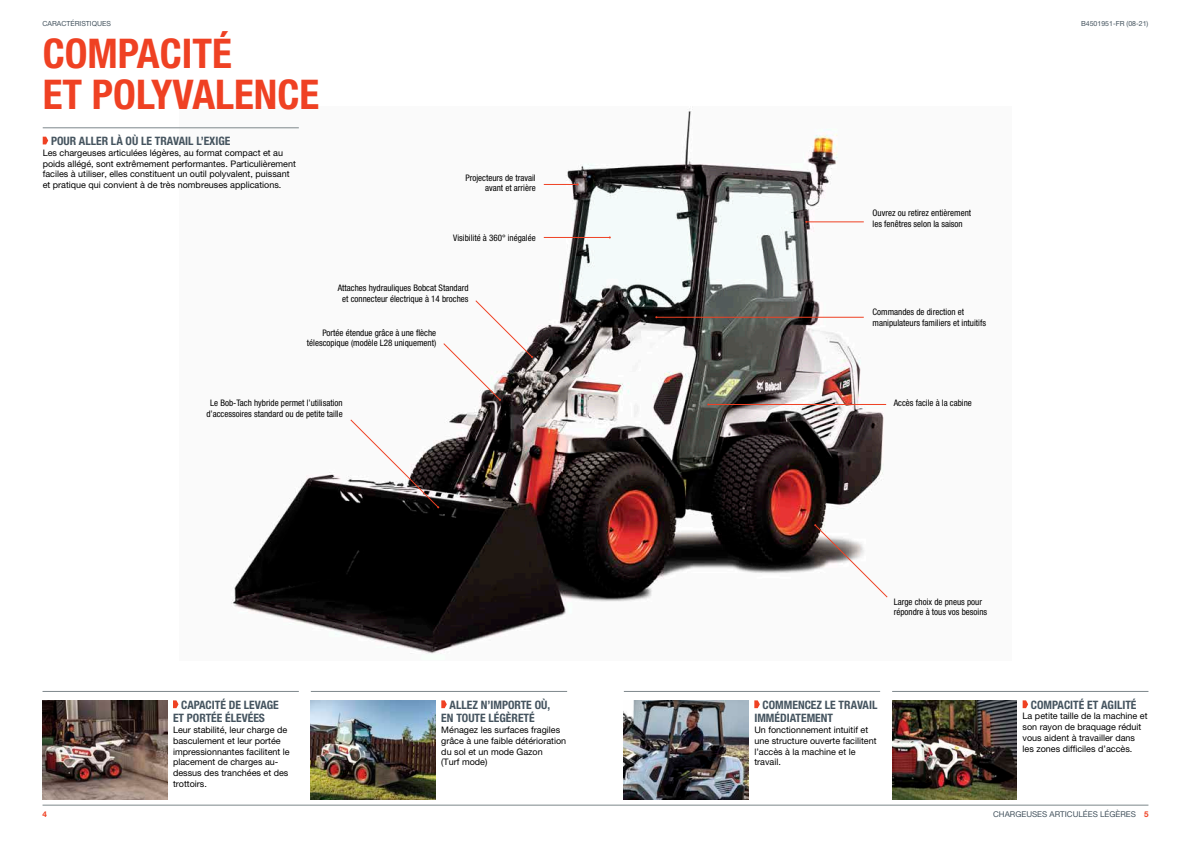
<style>
.page{position:relative;width:1191px;height:842px;background:#fff}
.page>*{position:absolute;margin:0;border:0;box-sizing:border-box;transform-origin:0 0}
.t1{font:700 condensed 41px/40.4px "Helvetica Neue LT Pro";color:#ef4123}
.t2{font:700 condensed 11.6px/13.6px "Helvetica Neue LT Pro";color:#45545f}
.t3{font:9px/10.8px "Helvetica Neue LT Pro";color:#000}
.t4{font:condensed 9px/10.8px "Helvetica Neue LT Pro";color:#000}
.t5{font:8px "Helvetica Neue LT Pro";color:#45545f}
.t6{font:700 8px "Helvetica Neue LT Pro";color:#ef4123}
.t7{font:7px "Helvetica Neue LT Pro";color:#45545f}
.s1{font-weight:700;color:#ef4123}
</style>
<div class="page">
<hr style="left:43px;top:805px;width:1105px;height:1px;background:#7d878b">
<img style="left:180px;top:107px;width:708px;height:547px">
<hr style="left:43px;top:691px;width:256px;height:1px;background:#7d878b">
<hr style="left:624px;top:691px;width:256px;height:1px;background:#7d878b">
<img style="left:624px;top:700px;width:124px;height:99px">
<hr style="left:311px;top:691px;width:256px;height:1px;background:#7d878b">
<img style="left:311px;top:700px;width:124px;height:99px">
<hr style="left:892px;top:691px;width:256px;height:1px;background:#7d878b">
<img style="left:43px;top:700px;width:124px;height:99px">
<img style="left:892px;top:700px;width:125px;height:99px">
<hr style="left:544px;top:237px;width:66px;height:1px;background:#ef4123">
<hr style="left:806px;top:222px;width:57px;height:1px;background:#ef4123">
<hr style="left:656px;top:317px;width:207px;height:1px;background:#ef4123">
<hr style="left:708px;top:404px;width:178px;height:1px;background:#ef4123">
<svg style="left:814px;top:524px;width:73px;height:73px"></svg>
<svg style="left:350px;top:419px;width:89px;height:89px"></svg>
<svg style="left:443px;top:300px;width:90px;height:101px"></svg>
<svg style="left:754px;top:700px;width:6px;height:8px"></svg>
<svg style="left:441px;top:700px;width:6px;height:8px"></svg>
<svg style="left:173px;top:700px;width:5px;height:8px"></svg>
<hr style="left:43px;top:128px;width:256px;height:1px;background:#7d878b">
<svg style="left:43px;top:137px;width:5px;height:7px"></svg>
<svg style="left:1022px;top:700px;width:6px;height:8px"></svg>
<hr style="left:544px;top:184px;width:33px;height:1px;background:#ef4123">
<p class="t7" style="left:43px;top:19px;width:70px">CARACTÉRISTIQUES</p>
<p class="t7" style="left:1081px;top:19px;width:69px">B4501951-FR (08-21)</p>
<h1 class="t1" style="left:43px;top:33px;width:278px">COMPACITÉ<br>ET POLYVALENCE</h1>
<p class="t2" style="left:51px;top:134px;width:181px">POUR ALLER LÀ OÙ LE TRAVAIL L’EXIGE</p>
<p class="t3" style="left:43px;top:147px;width:255px">Les chargeuses articulées légères, au format compact et au poids allégé, sont extrêmement performantes. Particulièrement faciles à utiliser, elles constituent un outil polyvalent, puissant et pratique qui convient à de très nombreuses applications.</p>
<p class="t4" style="left:465px;top:172px;width:72px;text-align:right">Projecteurs de travail avant et arrière</p>
<p class="t4" style="left:453px;top:232px;width:84px">Visibilité à 360° inégalée</p>
<p class="t4" style="left:338px;top:282px;width:132px;text-align:center">Attaches hydrauliques Bobcat Standard et connecteur électrique à 14 broches</p>
<p class="t4" style="left:307px;top:327px;width:131px;text-align:right">Portée étendue grâce à une flèche télescopique (modèle L28 uniquement)</p>
<p class="t4" style="left:206px;top:397px;width:138px;text-align:center">Le Bob-Tach hybride permet l’utilisation d’accessoires standard ou de petite taille</p>
<p class="t2" style="left:173px;top:698px;width:107px;text-indent:8px">CAPACITÉ DE LEVAGE<br>ET PORTÉE ÉLEVÉES</p>
<p class="t3" style="left:173px;top:724px;width:118px">Leur stabilité, leur charge de basculement et leur portée impressionnantes facilitent le placement de charges au&shy;dessus des tranchées et des trottoirs.</p>
<p class="t2" style="left:441px;top:698px;width:110px;text-indent:8px">ALLEZ N’IMPORTE OÙ,<br>EN TOUTE LÉGÈRETÉ</p>
<p class="t3" style="left:441px;top:724px;width:126px">Ménagez les surfaces fragiles grâce à une faible détérioration du sol et un mode Gazon<br>(Turf mode)</p>
<p class="t4" style="left:872px;top:207px;width:100px">Ouvrez ou retirez entièrement les fenêtres selon la saison</p>
<p class="t4" style="left:872px;top:306px;width:115px">Commandes de direction et manipulateurs familiers et intuitifs</p>
<p class="t4" style="left:893px;top:398px;width:80px">Accès facile à la cabine</p>
<p class="t4" style="left:893px;top:596px;width:95px">Large choix de pneus pour répondre à tous vos besoins</p>
<p class="t2" style="left:754px;top:698px;width:125px;text-indent:8px">COMMENCEZ LE TRAVAIL<br>IMMÉDIATEMENT</p>
<p class="t3" style="left:754px;top:724px;width:124px">Un fonctionnement intuitif et une structure ouverte facilitent l’accès à la machine et le travail.</p>
<p class="t2" style="left:1031px;top:698px;width:107px">COMPACITÉ ET AGILITÉ</p>
<p class="t3" style="left:1022px;top:711px;width:126px">La petite taille de la machine et son rayon de braquage réduit vous aident à travailler dans les zones difficiles d’accès.</p>
<p class="t6" style="left:43px;top:809px;width:6px">4</p>
<p class="t5" style="left:993px;top:810px;width:157px">CHARGEUSES ARTICULÉES LÉGÈRES <span class="s1">5</span></p>
</div>
